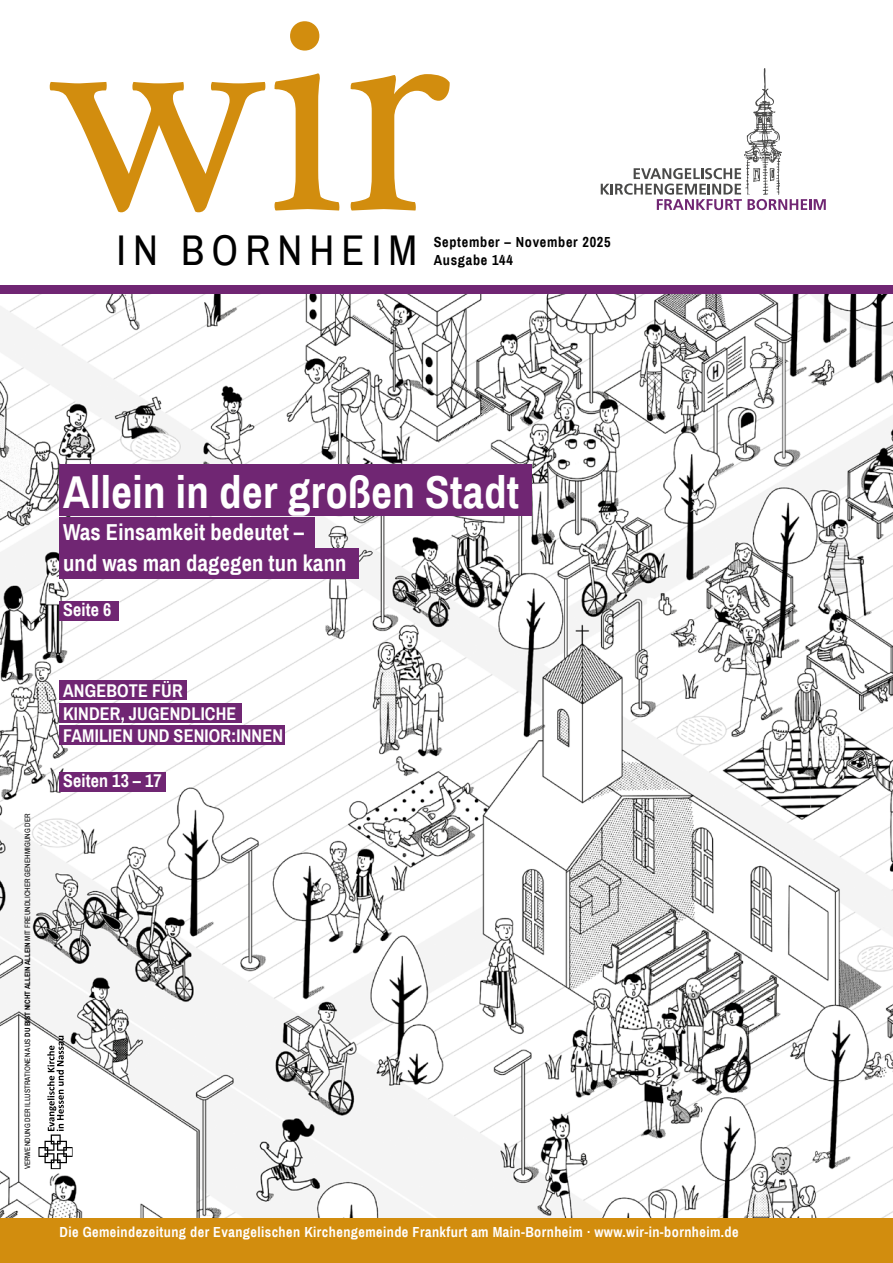
<style>
.page{position:relative;width:893px;height:1263px;background:#fff}
.page>*{position:absolute;margin:0;border:0;box-sizing:border-box;transform-origin:0 0}
.t1{font:700 45px "Archivo Narrow";letter-spacing:.01em;color:#fff}
.t2{font:42px "Archivo Narrow";letter-spacing:.17em;color:#000}
.t3{font:700 22.5px/31.5px "Archivo Narrow";letter-spacing:.01em;color:#fff}
.t4{font:700 18px/22.5px "Archivo Narrow";letter-spacing:.01em;color:#fff}
.t5{font:700 14.25px "Archivo Narrow";letter-spacing:.03em;color:#fff}
.t6{font:700 14.25px "Archivo Narrow";letter-spacing:.05em;color:#000}
.t7{font:7.65px "Archivo Narrow";letter-spacing:.01em;color:#000}
.s1{font-weight:700}
</style>
<div class="page">
<div style="left:0;top:1212px;width:893px;height:51px;background:#d28d0e"></div>
<img style="left:0;top:293px;width:893px;height:924px">
<div style="left:60px;top:464px;width:471px;height:51px;background:#702673"></div>
<div style="left:60px;top:517px;width:255px;height:30px;background:#702673"></div>
<div style="left:60px;top:549px;width:299px;height:30px;background:#702673"></div>
<div style="left:60px;top:601px;width:59px;height:20px;background:#702673"></div>
<div style="left:60px;top:772px;width:106px;height:19px;background:#702673"></div>
<div style="left:60px;top:680px;width:127px;height:20px;background:#702673"></div>
<div style="left:60px;top:703px;width:182px;height:19px;background:#702673"></div>
<div style="left:60px;top:725px;width:225px;height:20px;background:#702673"></div>
<svg style="left:275px;top:21px;width:64px;height:190px"></svg>
<svg style="left:351px;top:74px;width:99px;height:137px"></svg>
<svg style="left:50px;top:82px;width:215px;height:130px"></svg>
<div style="left:0;top:285px;width:893px;height:8px;background:#702673"></div>
<svg style="left:601px;top:68px;width:225px;height:142px"></svg>
<svg style="left:38px;top:1036px;width:35px;height:133px"></svg>
<h2 class="t2" style="left:116px;top:225px;width:302px">IN BORNHEIM</h2>
<p class="t6" style="left:434px;top:233px;width:178px">September – November 2025</p>
<p class="t6" style="left:434px;top:251px;width:81px">Ausgabe 144</p>
<p class="t7" style="left:23px;top:1169px;width:357px;rotate:-90deg">VERWENDUNG DER ILLUSTRATIONEN AUS <span class="s1">DU BIST NICHT ALLEIN ALLEIN</span> MIT FREUNDLICHER GENEHMIGUNG DER</p>
<h1 class="t1" style="left:63px;top:465px;width:458px">Allein in der großen Stadt</h1>
<h3 class="t3" style="left:63px;top:516px;width:285px">Was Einsamkeit bedeutet –<br>und was man dagegen tun kann</h3>
<p class="t4" style="left:63px;top:599px;width:50px">Seite 6</p>
<p class="t4" style="left:63px;top:680px;width:221px">ANGEBOTE FÜR<br>KINDER, JUGENDLICHE<br>FAMILIEN UND SENIOR:INNEN</p>
<p class="t4" style="left:63px;top:770px;width:100px">Seiten 13 – 17</p>
<p class="t5" style="left:60px;top:1223px;width:681px">Die Gemeindezeitung der Evangelischen Kirchengemeinde Frankfurt am Main-Bornheim · www.wir-in-bornheim.de</p>
</div>
